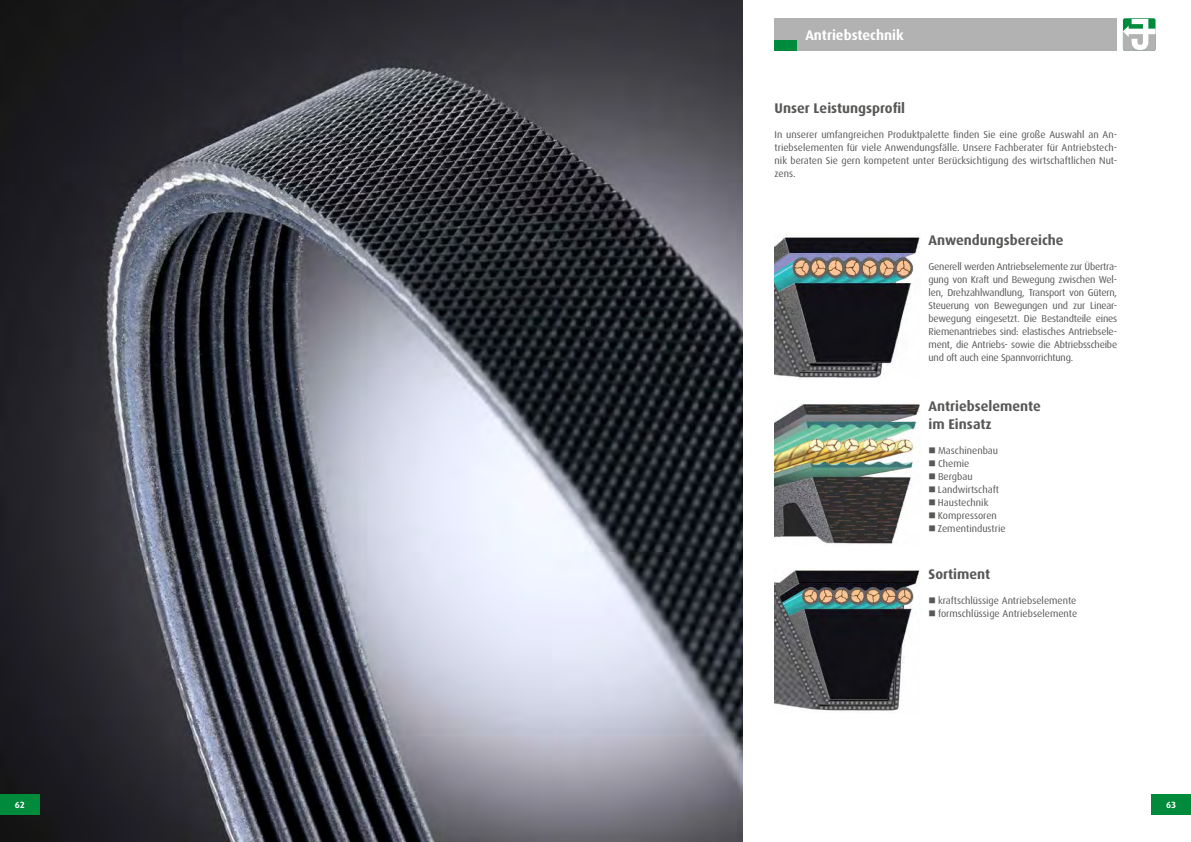
<style>
.page{position:relative;width:1191px;height:842px;background:#fff}
.page>*{position:absolute;margin:0;border:0;box-sizing:border-box;transform-origin:0 0}
.t1{font:700 14px/18px "Dax Pro";color:#575756}
.t2{font:700 14px "Dax Pro";color:#fff}
.t3{font:10px/13px "Dax Pro";color:#575756;text-align:justify}
.t4{font:700 9px "Dax Pro";color:#fff}
</style>
<div class="page">
<img style="left:0;top:0;width:743px;height:842px">
<div style="left:774px;top:18px;width:343px;height:33px;background:#b3b2b2"></div>
<div style="left:774px;top:40px;width:23px;height:11px;background:#008a3c"></div>
<div style="left:1123px;top:18px;width:32px;height:33px;background:#51af7a;border-radius:2px"></div>
<svg style="left:1123px;top:19px;width:32px;height:32px"></svg>
<img style="left:774px;top:570px;width:146px;height:141px">
<img style="left:774px;top:236px;width:146px;height:143px">
<img style="left:774px;top:404px;width:146px;height:140px">
<div style="left:0;top:794px;width:40px;height:20px;background:#008a3c"></div>
<div style="left:1151px;top:794px;width:40px;height:20px;background:#008a3c"></div>
<h1 class="t2" style="left:805px;top:26px;width:100px">Antriebstechnik</h1>
<h1 class="t1" style="left:774px;top:99px;width:132px">Unser Leistungsprofil</h1>
<p class="t3" style="left:774px;top:128px;width:344px">In unserer umfangreichen Produktpalette finden Sie eine große Auswahl an An&shy;triebselementen für viele Anwendungsfälle. Unsere Fachberater für Antriebstech&shy;nik beraten Sie gern kompetent unter Berücksichtigung des wirtschaftlichen Nut&shy;zens.</p>
<h1 class="t1" style="left:928px;top:230px;width:137px">Anwendungsbereiche</h1>
<p class="t3" style="left:928px;top:259px;width:190px">Generell werden Antriebselemente zur Übertra&shy;gung von Kraft und Bewegung zwischen Wel&shy;len, Drehzahlwandlung, Transport von Gütern, Steuerung von Bewegungen und zur Linear&shy;bewegung eingesetzt. Die Bestandteile eines Riemenantriebes sind: elastisches Antriebsele&shy;ment, die Antriebs- sowie die Abtriebsscheibe und oft auch eine Spannvorrichtung.</p>
<h1 class="t1" style="left:928px;top:397px;width:114px">Antriebselemente im Einsatz</h1>
<p class="t3" style="left:938px;top:444px;width:69px;text-align:left">Maschinenbau<br>Chemie<br>Bergbau<br>Landwirtschaft<br>Haustechnik<br>Kompressoren<br>Zementindustrie</p>
<h1 class="t1" style="left:928px;top:565px;width:63px">Sortiment</h1>
<p class="t3" style="left:938px;top:594px;width:141px">kraftschlüssige Antriebselemente formschlüssige Antriebselemente</p>
<p class="t4" style="left:15px;top:799px;width:12px">62</p>
<p class="t4" style="left:1166px;top:799px;width:12px">63</p>
</div>
